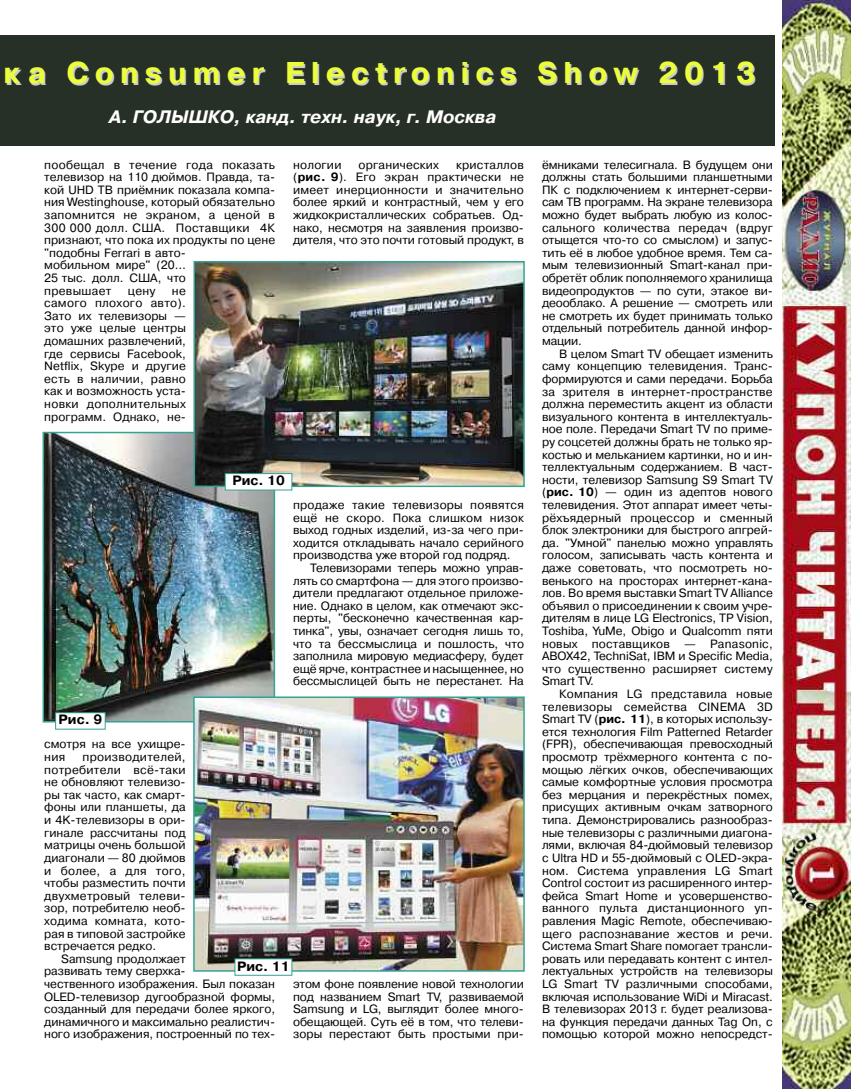
<style>
.page{position:relative;width:851px;height:1089px;background:#fff}
.page>*{position:absolute;margin:0;border:0;box-sizing:border-box;transform-origin:0 0}
.t1{font:700 30px "Pragmatica C";letter-spacing:.21em;color:#ebff38}
.t2{font:italic 700 18px "Pragmatica C";color:#fff}
.t3{font:700 13.5px "Pragmatica C";color:#000}
.t4{font:12px/12.6px "Pragmatica C";letter-spacing:-.005em;color:#000;text-align:justify}
.t5{font:12px "Pragmatica C";letter-spacing:.015em;color:#000}
.s1{font-weight:700}
</style>
<div class="page">
<img style="left:782px;top:0;width:68px;height:1089px">
<div style="left:0;top:35px;width:774px;height:111px;background:#273026"></div>
<img style="left:46px;top:435px;width:226px;height:284px">
<div style="left:43px;top:432px;width:232px;height:290px;border:2px solid #35a392"></div>
<div style="left:56px;top:713px;width:49px;height:16px;background:#fff"></div>
<div style="left:55px;top:712px;width:50px;height:17px;border:1px solid #35a392"></div>
<img style="left:196px;top:264px;width:325px;height:220px">
<div style="left:193px;top:261px;width:331px;height:226px;border:2px solid #35a392"></div>
<div style="left:225px;top:474px;width:66px;height:16px;background:#fff"></div>
<div style="left:225px;top:473px;width:67px;height:17px;border:1px solid #35a392"></div>
<img style="left:196px;top:699px;width:325px;height:269px">
<div style="left:193px;top:696px;width:331px;height:275px;border:2px solid #35a392"></div>
<div style="left:235px;top:959px;width:56px;height:16px;background:#fff"></div>
<div style="left:235px;top:958px;width:57px;height:17px;border:1px solid #35a392"></div>
<h1 class="t1" style="left:4px;top:55px;width:753px">ка Consumer Electronics Show 2013</h1>
<h2 class="t2" style="left:109px;top:106px;width:388px">А. ГОЛЫШКО, канд. техн. наук, г. Москва</h2>
<p class="t4" style="left:44px;top:158px;width:232px;text-align:left">пообещал в течение года показать телевизор на 110 дюймов. Правда, та&shy;кой UHD ТВ приёмник показала компа&shy;ния Westinghouse, который обязательно запомнится не экраном, а ценой в<br>300 000 долл. США. Поставщики 4К признают, что пока их продукты по цене "подобны Ferrari в авто-<br>мобильном мире" (20…<br>25 тыс. долл. США, что<br>превышает</p>
<p class="t4" style="left:44px;top:284px;width:143px;text-indent:128px">не самого плохого авто).<br>Зато их телевизоры — это уже целые центры домашних развлечений, где сервисы Facebook, Netflix, Skype и другие есть в наличии, равно как и возможность уста&shy;новки дополнительных программ. Однако, не-</p>
<p class="t4" style="left:128px;top:284px;width:29px">цену</p>
<p class="t4" style="left:293px;top:158px;width:232px;text-indent:163px">кристаллов (<span class="s1">рис. 9</span>). Его экран практически не имеет инерционности и значительно более яркий и контрастный, чем у его жидкокристаллических собратьев. Од&shy;нако, несмотря на заявления произво&shy;дителя, что это почти готовый продукт, в</p>
<p class="t5" style="left:293px;top:157px;width:50px">нологии</p>
<p class="t5" style="left:358px;top:157px;width:82px">органических</p>
<p class="t3" style="left:59px;top:712px;width:45px">Рис. 9</p>
<p class="t3" style="left:232px;top:473px;width:54px">Рис. 10</p>
<p class="t4" style="left:293px;top:498px;width:232px">продаже такие телевизоры появятся ещё не скоро. Пока слишком низок выход годных изделий, из-за чего при&shy;ходится откладывать начало серийного производства уже второй год подряд.</p>
<p class="t4" style="left:293px;top:561px;width:232px;text-indent:17px">Телевизорами теперь можно управ&shy;лять со смартфона — для этого произво&shy;дители предлагают отдельное приложе&shy;ние. Однако в целом, как отмечают экс&shy;перты, "бесконечно качественная кар&shy;тинка", увы, означает сегодня лишь то, что та бессмыслица и пошлость, что заполнила мировую медиасферу, будет ещё ярче, контрастнее и насыщеннее, но бессмыслицей быть не перестанет. На</p>
<p class="t4" style="left:44px;top:738px;width:143px">смотря на все ухищре&shy;ния</p>
<p class="t4" style="left:44px;top:750px;width:143px;text-indent:38px">производителей, потребители всё-таки не обновляют телевизо&shy;ры так часто, как смарт&shy;фоны или планшеты, да и 4K-телевизоры в ори&shy;гинале рассчитаны под матрицы очень большой диагонали — 80 дюймов и более, а для того, чтобы разместить почти двухметровый телеви&shy;зор, потребителю необ&shy;ходима комната, кото&shy;рая в типовой застройке встречается редко.</p>
<p class="t4" style="left:44px;top:952px;width:232px;text-align:left;text-indent:17px">Samsung продолжает<br>развивать тему сверхка-<br>чественного изображения. Был показан OLED-телевизор дугообразной формы, созданный для передачи более яркого, динамичного и максимально реалистич&shy;ного изображения, построенный по тех-</p>
<p class="t3" style="left:237px;top:958px;width:54px">Рис. 11</p>
<p class="t4" style="left:293px;top:977px;width:232px">этом фоне появление новой технологии под названием Smart TV, развиваемой Samsung и LG, выглядит более много&shy;обещающей. Суть её в том, что телеви&shy;зоры перестают быть простыми при-</p>
<p class="t4" style="left:542px;top:158px;width:232px">ёмниками телесигнала. В будущем они должны стать большими планшетными ПК с подключением к интернет-серви&shy;сам ТВ программ. На экране телевизора можно будет выбрать любую из колос&shy;сального количества передач (вдруг отыщется что-то со смыслом) и запус&shy;тить её в любое удобное время. Тем са&shy;мым телевизионный Smart-канал при&shy;обретёт облик пополняемого хранилища видеопродуктов — по сути, этакое ви&shy;деооблако. А решение — смотреть или не смотреть их будет принимать только отдельный потребитель данной инфор&shy;мации.</p>
<p class="t4" style="left:542px;top:347px;width:232px;text-indent:17px">В целом Smart TV обещает изменить саму концепцию телевидения. Транс&shy;формируются и сами передачи. Борьба за зрителя в интернет-пространстве должна переместить акцент из области визуального контента в интеллектуаль&shy;ное поле. Передачи Smart TV по приме&shy;ру соцсетей должны брать не только яр&shy;костью и мельканием картинки, но и ин&shy;теллектуальным содержанием. В част&shy;ности, телевизор Samsung S9 Smart TV (<span class="s1">рис. 10</span>) — один из адептов нового телевидения. Этот аппарат имеет четы&shy;рёхъядерный процессор и сменный блок электроники для быстрого апгрей&shy;да. "Умной" панелью можно управлять голосом, записывать часть контента и даже советовать, что посмотреть но&shy;венького на просторах интернет-кана&shy;лов. Во время выставки Smart TV Alliance объявил о присоединении к своим учре&shy;дителям в лице LG Electronics, TP Vision, Toshiba, YuMe, Obigo и Qualcomm пяти новых поставщиков — Panasonic, ABOX42, TechniSat, IBM и Specific Media, что существенно расширяет систему Smart TV.</p>
<p class="t4" style="left:542px;top:687px;width:232px;text-indent:17px">Компания LG представила новые телевизоры семейства CINEMA 3D Smart TV (<span class="s1">рис. 11</span>), в которых использу&shy;ется технология Film Patterned Retarder (FPR), обеспечивающая превосходный просмотр трёхмерного контента с по&shy;мощью лёгких очков, обеспечивающих самые комфортные условия просмотра без мерцания и перекрёстных помех, присущих активным очкам затворного типа. Демонстрировались разнообраз&shy;ные телевизоры с различными диагона&shy;лями, включая 84-дюймовый телевизор с Ultra HD и 55-дюймовый с OLED-экра&shy;ном. Система управления LG Smart Control состоит из расширенного интер&shy;фейса Smart Home и усовершенство&shy;ванного пульта дистанционного уп&shy;равления Magic Remote, обеспечиваю&shy;щего распознавание жестов и речи.<br>Система Smart Share помогает трансли&shy;ровать или передавать контент с интел&shy;лектуальных устройств на телевизоры LG Smart TV различными способами, включая использование WiDi и Miracast.<br>В телевизорах 2013 г. будет реализова&shy;на функция передачи данных Tag On, с помощью которой можно непосредст-</p>
</div>
